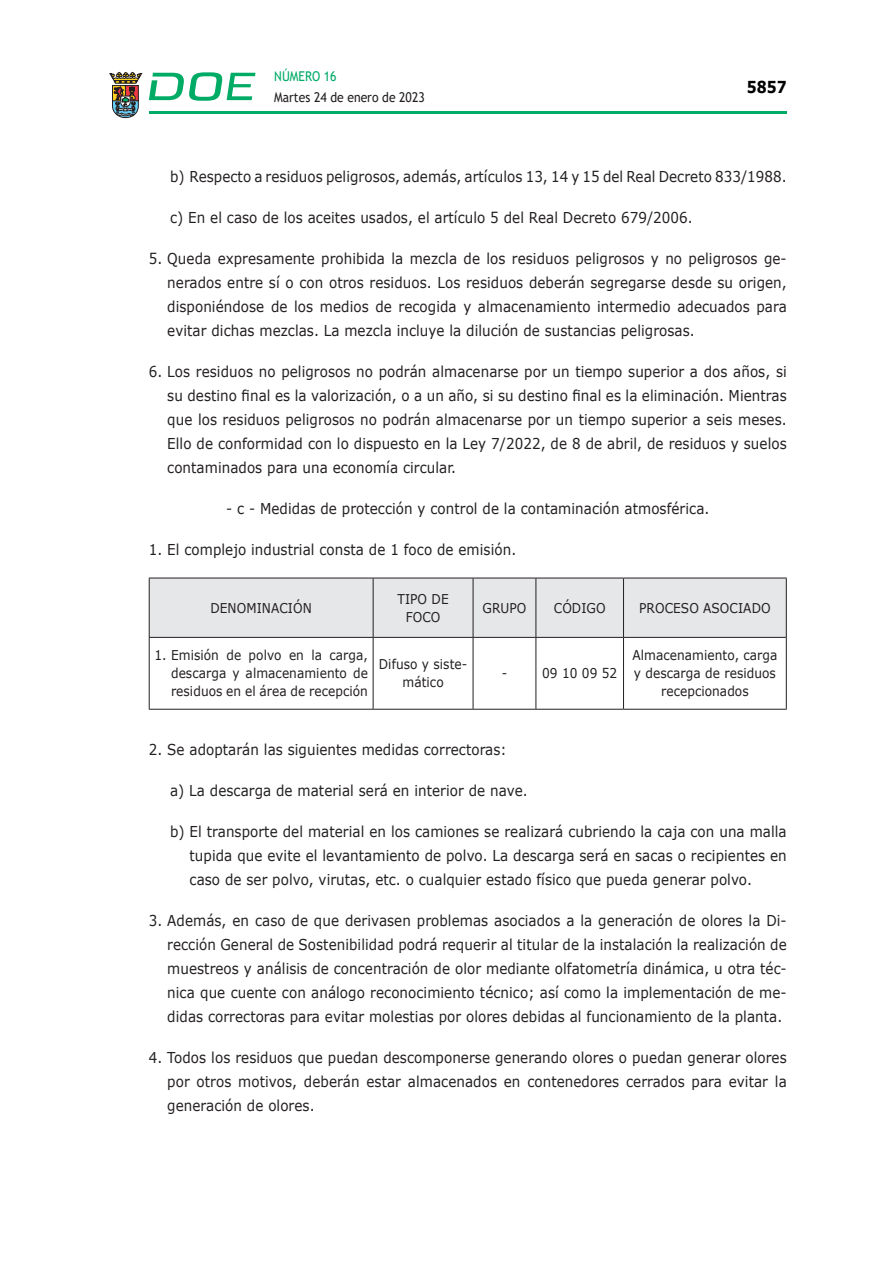
<style>
.page{position:relative;width:893px;height:1263px;background:#fff}
.page>*{position:absolute;margin:0;border:0;box-sizing:border-box;transform-origin:0 0}
.t1{font:700 16.5px "Verdana";color:#000;scale:.85 1}
.CUERPO_DE_TEXTO{font:15px/24px "Verdana";letter-spacing:.005em;color:#231f20;text-align:justify;scale:.9 1}
.CUERPO_DE_TEXTO-2{font:13.5px/18px "Verdana";letter-spacing:.005em;color:#231f20;text-align:center;scale:.9 1}
.TABLATITULO{font:13.5px/18px "Verdana";letter-spacing:.005em;color:#231f20;text-align:center;scale:.9 1}
.t2{font:13.5px "Trebuchet MS";color:#231f20;scale:.9 1}
.t3{font:13.5px "Trebuchet MS";color:#00ab67;scale:.9 1}
</style>
<div class="page">
<hr style="left:149px;top:111px;width:638px;height:3px;background:#00ab66">
<svg style="left:109px;top:72px;width:33px;height:46px"></svg>
<svg style="left:149px;top:72px;width:106px;height:29px"></svg>
<div style="left:150px;top:579px;width:636px;height:58px;background:#e6e7e9"></div>
<hr style="left:149px;top:578px;width:224px;height:1px;background:#231f20">
<hr style="left:149px;top:578px;width:1px;height:59px;background:#231f20">
<hr style="left:373px;top:578px;width:100px;height:1px;background:#231f20">
<hr style="left:373px;top:578px;width:1px;height:59px;background:#231f20">
<hr style="left:473px;top:578px;width:63px;height:1px;background:#231f20">
<hr style="left:473px;top:578px;width:1px;height:59px;background:#231f20">
<hr style="left:536px;top:578px;width:87px;height:1px;background:#231f20">
<hr style="left:536px;top:578px;width:1px;height:59px;background:#231f20">
<hr style="left:623px;top:578px;width:164px;height:1px;background:#231f20">
<hr style="left:623px;top:578px;width:1px;height:59px;background:#231f20">
<hr style="left:786px;top:578px;width:1px;height:59px;background:#231f20">
<hr style="left:149px;top:637px;width:224px;height:1px;background:#231f20">
<hr style="left:149px;top:638px;width:1px;height:71px;background:#231f20">
<hr style="left:373px;top:637px;width:100px;height:1px;background:#231f20">
<hr style="left:373px;top:638px;width:1px;height:71px;background:#231f20">
<hr style="left:473px;top:637px;width:63px;height:1px;background:#231f20">
<hr style="left:473px;top:638px;width:1px;height:71px;background:#231f20">
<hr style="left:536px;top:637px;width:87px;height:1px;background:#231f20">
<hr style="left:536px;top:638px;width:1px;height:71px;background:#231f20">
<hr style="left:623px;top:637px;width:164px;height:1px;background:#231f20">
<hr style="left:623px;top:638px;width:1px;height:71px;background:#231f20">
<hr style="left:786px;top:638px;width:1px;height:71px;background:#231f20">
<hr style="left:149px;top:709px;width:224px;height:1px;background:#231f20">
<hr style="left:373px;top:709px;width:100px;height:1px;background:#231f20">
<hr style="left:473px;top:709px;width:63px;height:1px;background:#231f20">
<hr style="left:536px;top:709px;width:87px;height:1px;background:#231f20">
<hr style="left:623px;top:709px;width:164px;height:1px;background:#231f20">
<p class="t3" style="left:274px;top:67px;width:71px">NÚMERO 16</p>
<p class="t2" style="left:274px;top:88px;width:169px">Martes 24 de enero de 2023</p>
<p class="t1" style="left:747px;top:75px;width:48px">5857</p>
<p class="CUERPO_DE_TEXTO" style="left:170px;top:164px;width:687px">b) Respecto a residuos peligrosos, además, artículos 13, 14 y 15 del Real Decreto 833/1988.</p>
<p class="CUERPO_DE_TEXTO" style="left:170px;top:205px;width:582px">c) En el caso de los aceites usados, el artículo 5 del Real Decreto 679/2006.</p>
<p class="CUERPO_DE_TEXTO" style="left:167px;top:246px;width:690px;text-indent:-18px">5. Queda expresamente prohibida la mezcla de los residuos peligrosos y no peligrosos ge&shy;nerados entre sí o con otros residuos. Los residuos deberán segregarse desde su origen, disponiéndose de los medios de recogida y almacenamiento intermedio adecuados para evitar dichas mezclas. La mezcla incluye la dilución de sustancias peligrosas.</p>
<p class="CUERPO_DE_TEXTO" style="left:167px;top:359px;width:690px;text-indent:-18px">6. Los residuos no peligrosos no podrán almacenarse por un tiempo superior a dos años, si su destino final es la valorización, o a un año, si su destino final es la eliminación. Mientras que los residuos peligrosos no podrán almacenarse por un tiempo superior a seis meses.<br>Ello de conformidad con lo dispuesto en la Ley 7/2022, de 8 de abril, de residuos y suelos contaminados para una economía circular.</p>
<p class="CUERPO_DE_TEXTO" style="left:226px;top:496px;width:538px">- c - Medidas de protección y control de la contaminación atmosférica.</p>
<p class="CUERPO_DE_TEXTO" style="left:149px;top:537px;width:410px">1. El complejo industrial consta de 1 foco de emisión.</p>
<p class="TABLATITULO" style="left:210px;top:599px;width:114px">DENOMINACIÓN</p>
<p class="TABLATITULO" style="left:397px;top:590px;width:58px">TIPO DE<br>FOCO</p>
<p class="TABLATITULO" style="left:483px;top:599px;width:50px">GRUPO</p>
<p class="TABLATITULO" style="left:554px;top:599px;width:59px">CÓDIGO</p>
<p class="TABLATITULO" style="left:639px;top:599px;width:148px">PROCESO ASOCIADO</p>
<p class="CUERPO_DE_TEXTO-2" style="left:171px;top:646px;width:220px;text-align:justify;text-indent:-17px">1. Emisión de polvo en la carga, descarga y almacenamiento de residuos en el área de recepción</p>
<p class="CUERPO_DE_TEXTO-2" style="left:379px;top:655px;width:100px">Difuso y siste&shy;mático</p>
<p class="CUERPO_DE_TEXTO-2" style="left:632px;top:646px;width:163px">Almacenamiento, carga y descarga de residuos recepcionados</p>
<p class="CUERPO_DE_TEXTO-2" style="left:502px;top:664px;width:8px">-</p>
<p class="CUERPO_DE_TEXTO-2" style="left:542px;top:664px;width:85px">09 10 09 52</p>
<p class="CUERPO_DE_TEXTO" style="left:149px;top:737px;width:399px">2. Se adoptarán las siguientes medidas correctoras:</p>
<p class="CUERPO_DE_TEXTO" style="left:170px;top:778px;width:399px">a) La descarga de material será en interior de nave.</p>
<p class="CUERPO_DE_TEXTO" style="left:190px;top:819px;width:665px;text-indent:-19px">b) El transporte del material en los camiones se realizará cubriendo la caja con una malla tupida que evite el levantamiento de polvo. La descarga será en sacas o recipientes en caso de ser polvo, virutas, etc. o cualquier estado físico que pueda generar polvo.</p>
<p class="CUERPO_DE_TEXTO" style="left:167px;top:908px;width:690px;text-indent:-18px">3. Además, en caso de que derivasen problemas asociados a la generación de olores la Di&shy;rección General de Sostenibilidad podrá requerir al titular de la instalación la realización de muestreos y análisis de concentración de olor mediante olfatometría dinámica, u otra téc&shy;nica que cuente con análogo reconocimiento técnico; así como la implementación de me&shy;didas correctoras para evitar molestias por olores debidas al funcionamiento de la planta.</p>
<p class="CUERPO_DE_TEXTO" style="left:167px;top:1045px;width:690px;text-indent:-18px">4. Todos los residuos que puedan descomponerse generando olores o puedan generar olores por otros motivos, deberán estar almacenados en contenedores cerrados para evitar la generación de olores.</p>
</div>
